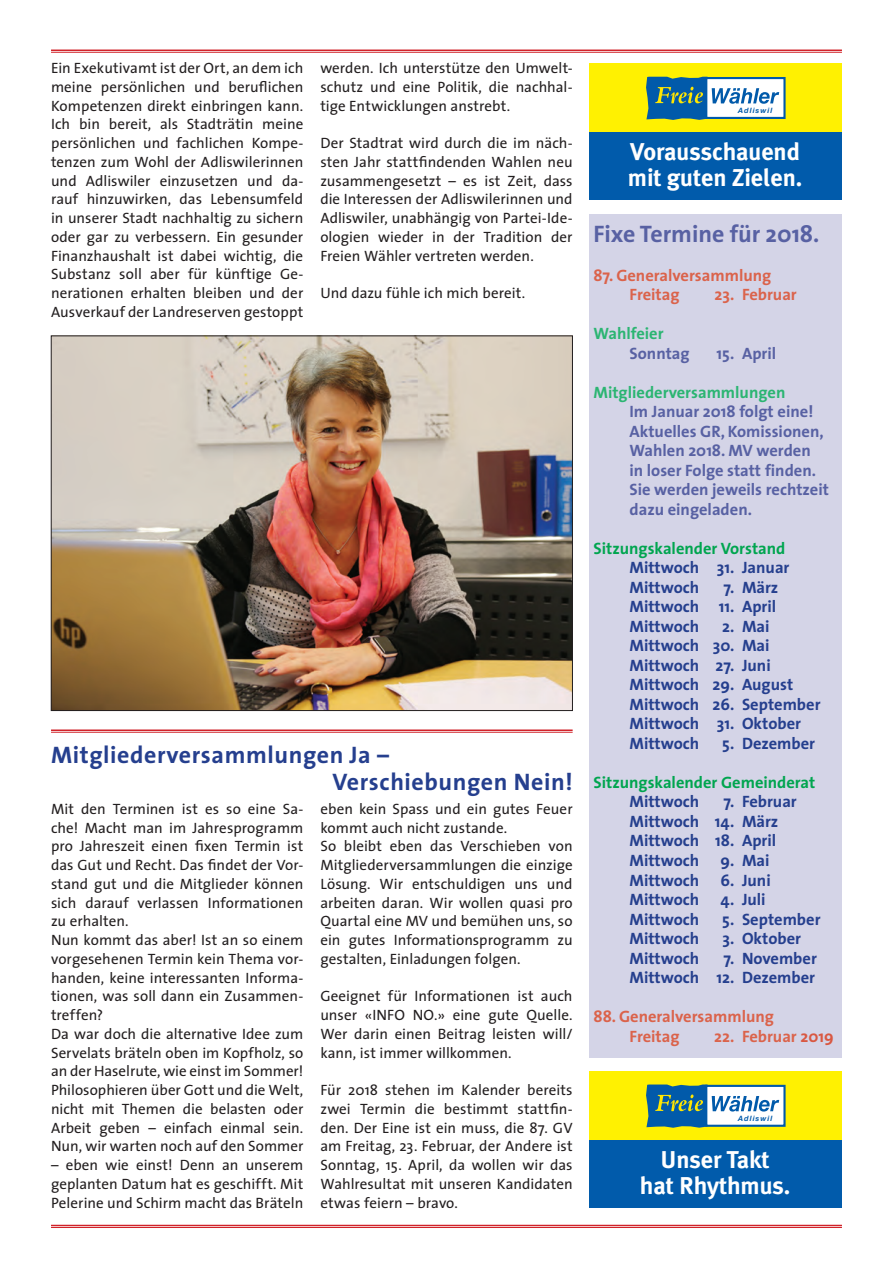
<style>
.page{position:relative;width:893px;height:1263px;background:#fff}
.page>*{position:absolute;margin:0;border:0;box-sizing:border-box;transform-origin:0 0}
.t1{font:700 24.3px/26.7px "Meta Plus";letter-spacing:-.005em;color:#fff;text-align:center}
.t2{font:700 24px/27px "The Sans";letter-spacing:.025em;color:#253f8e}
.t3{font:700 24px "The Sans";color:#5861a3}
.t4{font:700 16.5px/19.5px "The Sans";color:#253f8e}
.t5{font:700 16.5px/19.5px "The Sans";color:#5861a3}
.t6{font:700 16.5px/19.5px "The Sans";color:#db634b}
.t7{font:700 16.5px "The Sans";color:#00a54f}
.t8{font:700 16.5px "The Sans";color:#2bb572}
.t9{font:15px/18.8px "The Sans";color:#231f20;text-align:justify}
.t10{font:italic 700 7.35px "Helvetica Neue";letter-spacing:.14em;color:#015aaa}
.s1{color:#d95842}
</style>
<div class="page">
<div style="left:590px;top:214px;width:252px;height:844px;background:#d4d4e7"></div>
<hr style="left:51px;top:1225px;width:791px;height:1px;background:#d1232a">
<hr style="left:51px;top:1227px;width:791px;height:1px;background:#d1232a">
<hr style="left:51px;top:50px;width:791px;height:1px;background:#d1232a">
<hr style="left:51px;top:52px;width:791px;height:1px;background:#d1232a">
<hr style="left:51px;top:729px;width:522px;height:2px;background:#d1232a">
<hr style="left:51px;top:732px;width:522px;height:1px;background:#d1232a">
<div style="left:590px;top:1139px;width:252px;height:69px;background:#015bab"></div>
<div style="left:590px;top:1071px;width:252px;height:68px;background:#fff101"></div>
<div style="left:706px;top:1086px;width:78px;height:40px;background:#fff"></div>
<div style="left:705px;top:1085px;width:81px;height:42px;border:2px solid #015aaa"></div>
<svg style="left:646px;top:1084px;width:133px;height:44px"></svg>
<div style="left:590px;top:132px;width:252px;height:68px;background:#015bab"></div>
<div style="left:590px;top:64px;width:252px;height:68px;background:#fff101"></div>
<div style="left:706px;top:78px;width:78px;height:40px;background:#fff"></div>
<div style="left:705px;top:77px;width:81px;height:42px;border:2px solid #015aaa"></div>
<svg style="left:646px;top:77px;width:133px;height:43px"></svg>
<img style="left:53px;top:338px;width:518px;height:371px">
<p class="t9" style="left:51px;top:58px;width:254px">Ein Exekutivamt ist der Ort, an dem ich meine persönlichen und beruflichen Kompetenzen direkt einbringen kann.<br>Ich bin bereit, als Stadträtin meine persönlichen und fachlichen Kompe&shy;tenzen zum Wohl der Adliswilerinnen und Adliswiler einzusetzen und da&shy;rauf hinzuwirken, das Lebensumfeld in unserer Stadt nachhaltig zu sichern oder gar zu verbessern. Ein gesunder Finanzhaushalt ist dabei wichtig, die Substanz soll aber für künftige Ge&shy;nerationen erhalten bleiben und der Ausverkauf der Landreserven gestoppt</p>
<p class="t9" style="left:320px;top:58px;width:254px">werden. Ich unterstütze den Umwelt&shy;schutz und eine Politik, die nachhal&shy;tige Entwicklungen anstrebt.</p>
<p class="t9" style="left:320px;top:133px;width:254px">Der Stadtrat wird durch die im näch&shy;sten Jahr stattfindenden Wahlen neu zusammengesetzt – es ist Zeit, dass die Interessen der Adliswilerinnen und Adliswiler, unabhängig von Partei-Ide&shy;ologien wieder in der Tradition der Freien Wähler vertreten werden.</p>
<p class="t9" style="left:320px;top:283px;width:206px">Und dazu fühle ich mich bereit.</p>
<h2 class="t2" style="left:333px;top:740px;width:242px;text-indent:-282px">Mitgliederversammlungen Ja –<br>Verschiebungen Nein!</h2>
<p class="t9" style="left:51px;top:799px;width:254px;text-align:left">Mit den Terminen ist es so eine Sa&shy;che! Macht man im Jahresprogramm pro Jahreszeit einen fixen Termin ist das Gut und Recht. Das findet der Vor&shy;stand gut und die Mitglieder können sich darauf verlassen Informationen zu erhalten.<br>Nun kommt das aber! Ist an so einem vorgesehenen Termin kein Thema vor&shy;handen, keine interessanten Informa&shy;tionen, was soll dann ein Zusammen&shy;treffen?<br>Da war doch die alternative Idee zum Servelats bräteln oben im Kopfholz, so an der Haselrute, wie einst im Sommer!<br>Philosophieren über Gott und die Welt, nicht mit Themen die belasten oder Arbeit geben – einfach einmal sein.<br>Nun, wir warten noch auf den Sommer</p>
<p class="t9" style="left:51px;top:1155px;width:254px">– eben wie einst! Denn an unserem geplanten Datum hat es geschifft. Mit Pelerine und Schirm macht das Bräteln</p>
<p class="t9" style="left:320px;top:799px;width:254px;text-align:left">eben kein Spass und ein gutes Feuer kommt auch nicht zustande.<br>So bleibt eben das Verschieben von Mitgliederversammlungen die einzige Lösung. Wir entschuldigen uns und arbeiten daran. Wir wollen quasi pro Quartal eine MV und bemühen uns, so ein gutes Informationsprogramm zu gestalten, Einladungen folgen.</p>
<p class="t9" style="left:320px;top:986px;width:254px">Geeignet für Informationen ist auch unser «INFO NO.» eine gute Quelle.<br>Wer darin einen Beitrag leisten will/ kann, ist immer willkommen.</p>
<p class="t9" style="left:320px;top:1080px;width:254px">Für 2018 stehen im Kalender bereits zwei Termin die bestimmt stattfin&shy;den. Der Eine ist ein muss, die 87. GV am Freitag, 23. Februar, der Andere ist Sonntag, 15. April, da wollen wir das Wahlresultat mit unseren Kandidaten etwas feiern – bravo.</p>
<p class="t10" style="left:738px;top:106px;width:36px">Adliswil</p>
<h1 class="t1" style="left:628px;top:138px;width:176px;text-align:left">Vorausschauend mit guten Zielen.</h1>
<h2 class="t3" style="left:593px;top:214px;width:227px">Fixe Termine für 2018.</h2>
<p class="t6" style="left:629px;top:265px;width:143px;text-indent:-36px">87. Generalversammlung<br>Freitag</p>
<p class="t6" style="left:714px;top:285px;width:84px">23. Februar</p>
<p class="t8" style="left:593px;top:320px;width:72px">Wahlfeier</p>
<p class="t5" style="left:629px;top:343px;width:62px">Sonntag</p>
<p class="t5" style="left:717px;top:343px;width:61px">15. April</p>
<p class="t8" style="left:593px;top:378px;width:193px">Mitgliederversammlungen</p>
<p class="t5" style="left:629px;top:402px;width:201px">Im Januar 2018 folgt eine!<br>Aktuelles GR, Komissionen,<br>Wahlen 2018. MV werden<br>in loser Folge statt finden.<br>Sie werden jeweils rechtzeit dazu eingeladen.</p>
<p class="t7" style="left:593px;top:534px;width:193px">Sitzungskalender Vorstand</p>
<p class="t4" style="left:629px;top:558px;width:162px">Mittwoch 31. Januar<br>Mittwoch</p>
<p class="t4" style="left:629px;top:577px;width:150px;text-indent:94px">7. März<br>Mittwoch 11. April<br>Mittwoch</p>
<p class="t4" style="left:629px;top:616px;width:193px;text-indent:93px">2. Mai<br>Mittwoch 30. Mai<br>Mittwoch 27. Juni<br>Mittwoch 29. August<br>Mittwoch 26. September<br>Mittwoch 31. Oktober<br>Mittwoch</p>
<p class="t4" style="left:722px;top:733px;width:94px">5. Dezember</p>
<p class="t7" style="left:593px;top:768px;width:223px">Sitzungskalender Gemeinderat</p>
<p class="t4" style="left:629px;top:792px;width:71px">Mittwoch</p>
<p class="t4" style="left:629px;top:792px;width:169px;text-indent:94px">7. Februar<br>Mittwoch 14. März<br>Mittwoch 18. April<br>Mittwoch</p>
<p class="t4" style="left:720px;top:850px;width:51px">9. Mai</p>
<p class="t4" style="left:629px;top:870px;width:71px">Mittwoch</p>
<p class="t4" style="left:720px;top:870px;width:52px">6. Juni</p>
<p class="t4" style="left:629px;top:889px;width:71px">Mittwoch</p>
<p class="t4" style="left:720px;top:889px;width:47px">4. Juli</p>
<p class="t4" style="left:629px;top:909px;width:71px">Mittwoch</p>
<p class="t4" style="left:722px;top:909px;width:100px">5. September</p>
<p class="t4" style="left:629px;top:928px;width:71px">Mittwoch</p>
<p class="t4" style="left:722px;top:928px;width:80px">3. Oktober</p>
<p class="t4" style="left:629px;top:948px;width:71px">Mittwoch</p>
<p class="t4" style="left:629px;top:948px;width:189px;text-align:right">7. November<br>Mittwoch 12. Dezember</p>
<p class="t6" style="left:629px;top:1006px;width:146px;text-indent:-36px">88. Generalversammlung<br>Freitag</p>
<p class="t6" style="left:714px;top:1026px;width:121px">22. Februar <span class="s1">2019</span></p>
<p class="t10" style="left:738px;top:1114px;width:36px">Adliswil</p>
<h1 class="t1" style="left:640px;top:1146px;width:152px">Unser Takt<br>hat Rhythmus.</h1>
</div>
